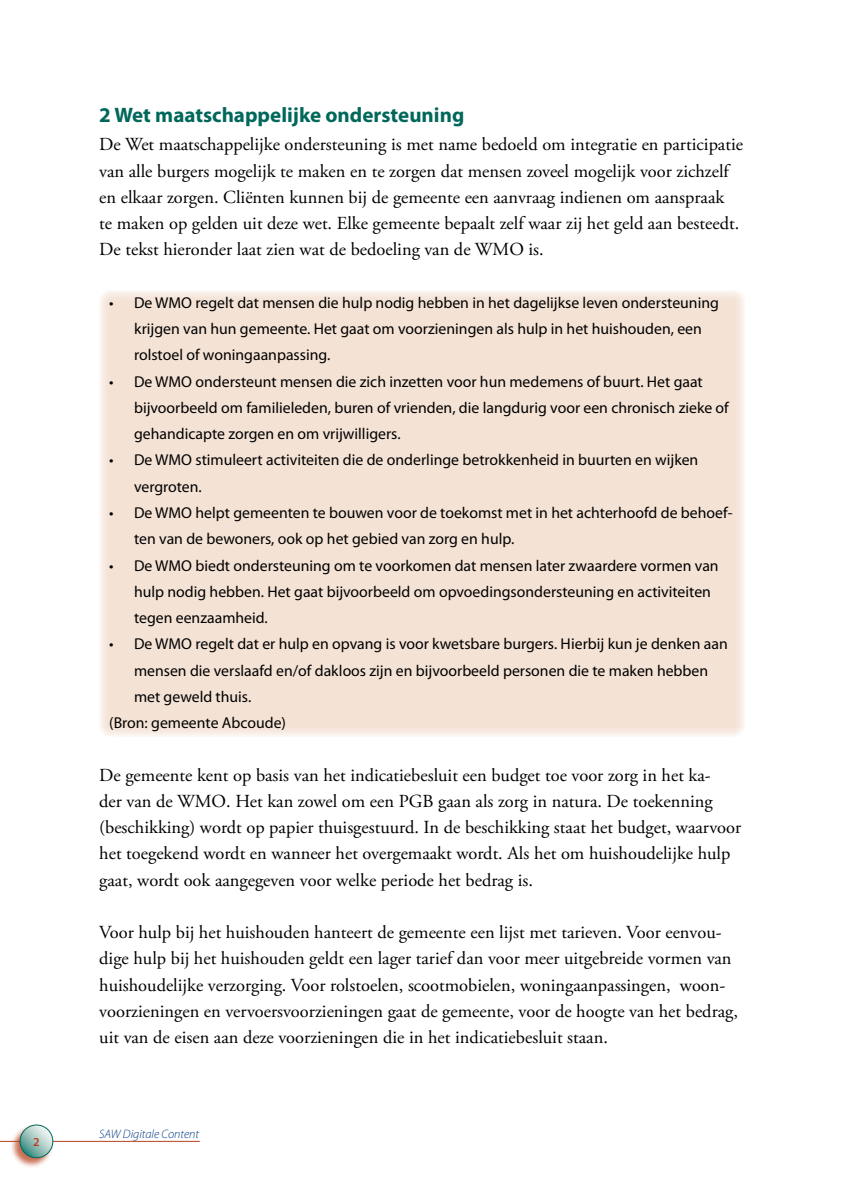
<style>
.page{position:relative;width:844px;height:1191px;background:#fff}
.page>*{position:absolute;margin:0;border:0;box-sizing:border-box;transform-origin:0 0}
.t1{font:700 21px "Myriad Pro";color:#00685b}
.t2{font:18.38px/26.2px "Adobe Garamond Pro";color:#000}
.t3{font:15.75px/26.2px "Myriad Pro";color:#000}
.t4{font:italic 300 12.25px "Myriad Pro";color:#003882}
.t5{font:600 12.25px "Myriad Pro";color:#b7401b}
</style>
<div class="page">
<div style="left:99px;top:290px;width:645px;height:447px;background:#f4e2d5"></div>
<hr style="left:0;top:1141px;width:200px;height:1px;background:#b7401b">
<div style="left:9px;top:1124px;width:44px;height:43px;background:#b7401b;opacity:.75"></div>
<svg style="left:20px;top:1125px;width:33px;height:32px"></svg>
<div style="left:20px;top:1124px;width:33px;height:34px;border:1px solid #00685b;border-radius:50%"></div>
<p class="t5" style="left:33px;top:1133px;width:8px">2</p>
<p class="t1" style="left:99px;top:101px;width:366px">2 Wet maatschappelijke ondersteuning</p>
<p class="t2" style="left:99px;top:132px;width:645px">De Wet maatschappelijke ondersteuning is met name bedoeld om integratie en participatie van alle burgers mogelijk te maken en te zorgen dat mensen zoveel mogelijk voor zichzelf en elkaar zorgen. Cliënten kunnen bij de gemeente een aanvraag indienen om aanspraak<br>te maken op gelden uit deze wet. Elke gemeente bepaalt zelf waar zij het geld aan besteedt.<br>De tekst hieronder laat zien wat de bedoeling van de WMO is.</p>
<p class="t3" style="left:134px;top:289px;width:586px;text-indent:-25px">• De WMO regelt dat mensen die hulp nodig hebben in het dagelijkse leven ondersteuning krijgen van hun gemeente. Het gaat om voorzieningen als hulp in het huishouden, een rolstoel of woningaanpassing.</p>
<p class="t3" style="left:134px;top:368px;width:596px;text-indent:-25px">• De WMO ondersteunt mensen die zich inzetten voor hun medemens of buurt. Het gaat bijvoorbeeld om familieleden, buren of vrienden, die langdurig voor een chronisch zieke of gehandicapte zorgen en om vrijwilligers.</p>
<p class="t3" style="left:134px;top:447px;width:565px;text-indent:-25px">• De WMO stimuleert activiteiten die de onderlinge betrokkenheid in buurten en wijken vergroten.</p>
<p class="t3" style="left:134px;top:499px;width:600px;text-indent:-25px">• De WMO helpt gemeenten te bouwen voor de toekomst met in het achterhoofd de behoef&shy;ten van de bewoners, ook op het gebied van zorg en hulp.</p>
<p class="t3" style="left:134px;top:552px;width:586px;text-indent:-25px">• De WMO biedt ondersteuning om te voorkomen dat mensen later zwaardere vormen van hulp nodig hebben. Het gaat bijvoorbeeld om opvoedingsondersteuning en activiteiten tegen eenzaamheid.</p>
<p class="t3" style="left:109px;top:630px;width:620px">• De WMO regelt dat er hulp en opvang is voor kwetsbare burgers. Hierbij kun je denken aan</p>
<p class="t3" style="left:134px;top:657px;width:575px">mensen die verslaafd en/of dakloos zijn en bijvoorbeeld personen die te maken hebben</p>
<p class="t3" style="left:134px;top:683px;width:119px">met geweld thuis.</p>
<p class="t3" style="left:109px;top:709px;width:178px">(Bron: gemeente Abcoude)</p>
<p class="t2" style="left:99px;top:762px;width:643px">De gemeente kent op basis van het indicatiebesluit een budget toe voor zorg in het ka-<br>der van de WMO. Het kan zowel om een PGB gaan als zorg in natura. De toekenning (beschikking) wordt op papier thuisgestuurd. In de beschikking staat het budget, waarvoor het toegekend wordt en wanneer het overgemaakt wordt. Als het om huishoudelijke hulp gaat, wordt ook aangegeven voor welke periode het bedrag is.</p>
<p class="t2" style="left:99px;top:919px;width:640px">Voor hulp bij het huishouden hanteert de gemeente een lijst met tarieven. Voor eenvou&shy;dige hulp bij het huishouden geldt een lager tarief dan voor meer uitgebreide vormen van huishoudelijke verzorging. Voor rolstoelen, scootmobielen, woningaanpassingen, woon&shy;voorzieningen en vervoersvoorzieningen gaat de gemeente, voor de hoogte van het bedrag, uit van de eisen aan deze voorzieningen die in het indicatiebesluit staan.</p>
<p class="t4" style="left:99px;top:1127px;width:101px">SAW Digitale Content</p>
</div>
